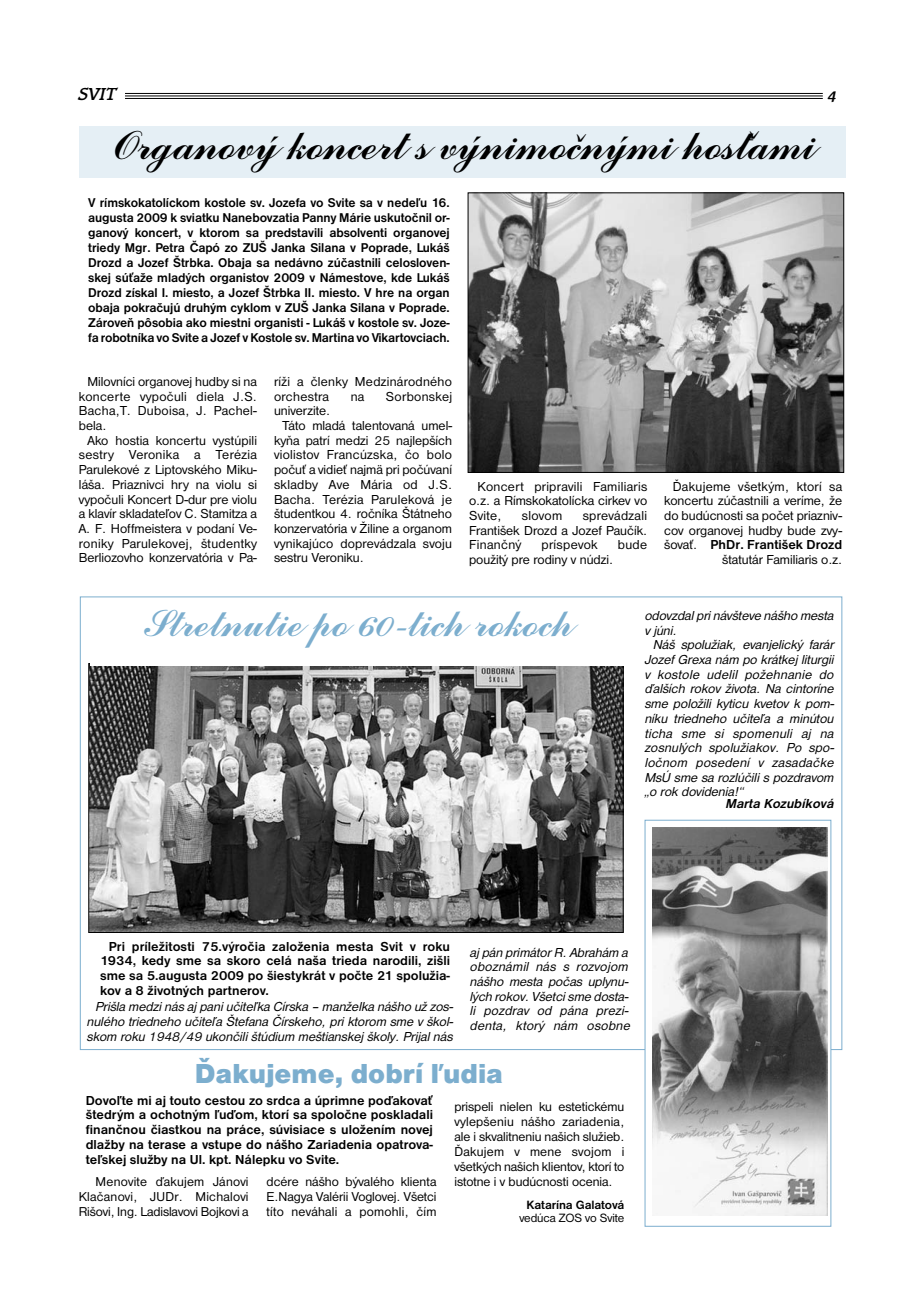
<style>
.page{position:relative;width:920px;height:1290px;background:#fff}
.page>*{position:absolute;margin:0;border:0;box-sizing:border-box;transform-origin:0 0}
.t1{font:45px "Commercial Script BT";color:#000}
.t2{font:42px "Commercial Script BT";color:#7caece}
.t3{font:900 28.5px "Nimbus San DCE";color:#7caece}
.t4{font:italic 500 18px "Bramley SCTCE";color:#000}
.t5{font:13.5px/14.7px "Nimbus San DCE";color:#000;text-align:justify}
.t6{font:italic 13.5px/14.7px "Nimbus San DCE";color:#000;text-align:justify}
.t7{font:700 13.5px/14.7px "Nimbus San DCE";color:#000;text-align:justify}
.t8{font:13.5px "Nimbus San DCE";letter-spacing:.025em;color:#000}
.t9{font:13.5px/14.7px "Nimbus San DCE";letter-spacing:.02em;color:#000}
.t10{font:italic 700 13.5px "Nimbus San DCE";color:#000}
.t11{font:13.35px/15px "Nimbus San DCE";letter-spacing:-.005em;color:#000;text-align:justify}
.t12{font:700 13.2px/15px "Nimbus San DCE";letter-spacing:-.01em;color:#000;text-align:justify}
.t13{font:700 12.45px "Nimbus San DCE";letter-spacing:-.005em;color:#000}
.t14{font:12.45px "Nimbus San DCE";letter-spacing:-.005em;color:#000}
.s1{font-weight:700}
</style>
<div class="page">
<div style="left:79px;top:126px;width:766px;height:52px;background:#e5eff5"></div>
<img style="left:470px;top:195px;width:372px;height:276px">
<div style="left:468px;top:193px;width:376px;height:280px;border:1px solid #000"></div>
<div style="left:78px;top:79px;width:762px;height:24px;background:linear-gradient(to right,#fefefe,#fefefe)"></div>
<hr style="left:125px;top:93px;width:698px;height:1px;background:#000">
<hr style="left:125px;top:95px;width:698px;height:1px;background:#000">
<hr style="left:125px;top:98px;width:698px;height:1px;background:#000">
<img style="left:91px;top:666px;width:530px;height:265px">
<img style="left:653px;top:827px;width:175px;height:388px">
<div style="left:645px;top:820px;width:186px;height:406px;border:1px solid #7caece"></div>
<h3 class="t4" style="left:78px;top:83px;width:39px">SVIT</h3>
<h3 class="t4" style="left:827px;top:83px;width:14px">4</h3>
<h1 class="t1" style="left:110px;top:130px;width:705px">Organový koncert s výnimocnými hostami</h1>
<h1 class="t1" style="left:563px;top:130px;width:24px">ˇ</h1>
<h1 class="t1" style="left:737px;top:127px;width:24px">ˇ</h1>
<p class="t12" style="left:88px;top:195px;width:363px">V rímskokatolíckom kostole sv. Jozefa vo Svite sa v nedeľu 16. augusta 2009 k sviatku Nanebovzatia Panny Márie uskutočnil or&shy;ganový koncert, v ktorom sa predstavili absolventi organovej triedy Mgr. Petra Čapó zo ZUŠ Janka Silana v Poprade, Lukáš Drozd a Jozef Štrbka. Obaja sa nedávno zúčastnili celosloven&shy;skej súťaže mladých organistov 2009 v Námestove, kde Lukáš Drozd získal I. miesto, a Jozef Štrbka II. miesto. V hre na organ obaja pokračujú druhým cyklom v ZUŠ Janka Silana v Poprade.<br>Zároveň pôsobia ako miestni organisti - Lukáš v kostole sv. Joze&shy;fa robotníka vo Svite a Jozef v Kostole sv. Martina vo Vikartovciach.</p>
<p class="t5" style="left:79px;top:374px;width:180px;text-indent:9px">Milovníci organovej hudby si na koncerte vypočuli diela J.S.<br>Bacha,T. Duboisa, J. Pachel&shy;bela.</p>
<p class="t5" style="left:79px;top:433px;width:180px;text-indent:9px">Ako hostia koncertu vystúpili sestry Veronika a Terézia Parulekové z Liptovského Miku&shy;láša. Priaznivci hry na violu si vypočuli Koncert D-dur pre violu a klavír skladateľov C. Stamitza a A. F. Hoffmeistera v podaní Ve&shy;roniky Parulekovej, študentky Berliozovho konzervatória v Pa-</p>
<p class="t9" style="left:274px;top:374px;width:180px">ríži a členky Medzinárodného orchestra</p>
<p class="t5" style="left:351px;top:389px;width:15px">na</p>
<p class="t8" style="left:386px;top:388px;width:68px">Sorbonskej</p>
<p class="t5" style="left:274px;top:403px;width:58px">univerzite.</p>
<p class="t5" style="left:283px;top:418px;width:171px">Táto mladá talentovaná umel-</p>
<p class="t5" style="left:274px;top:433px;width:180px">kyňa patrí medzi 25 najlepších</p>
<p class="t8" style="left:274px;top:447px;width:180px">violistov Francúzska, čo bolo</p>
<p class="t5" style="left:274px;top:462px;width:180px">počuť a vidieť najmä pri počúvaní</p>
<p class="t8" style="left:274px;top:476px;width:180px">skladby Ave Mária od J.S.</p>
<p class="t8" style="left:274px;top:491px;width:180px">Bacha. Terézia Paruleková je</p>
<p class="t5" style="left:274px;top:506px;width:180px">študentkou 4. ročníka Štátneho</p>
<p class="t5" style="left:274px;top:521px;width:180px">konzervatória v Žiline a organom</p>
<p class="t5" style="left:274px;top:536px;width:180px">vynikajúco doprevádzala svoju</p>
<p class="t5" style="left:274px;top:550px;width:91px">sestru Veroniku.</p>
<p class="t5" style="left:469px;top:479px;width:180px;text-indent:9px">Koncert pripravili Familiaris o.z. a Rímskokatolícka cirkev vo Svite,</p>
<p class="t5" style="left:469px;top:508px;width:180px;text-indent:114px">sprevádzali František Drozd a Jozef Paučík.<br>Finančný</p>
<p class="t5" style="left:522px;top:508px;width:42px">slovom</p>
<p class="t8" style="left:542px;top:537px;width:58px">príspevok</p>
<p class="t5" style="left:618px;top:537px;width:31px">bude</p>
<p class="t5" style="left:469px;top:552px;width:146px">použitý pre rodiny v núdzi.</p>
<p class="t5" style="left:664px;top:479px;width:180px;text-align:right">Ďakujeme všetkým, ktorí sa koncertu zúčastnili a veríme, že do budúcnosti sa počet priazniv&shy;cov organovej hudby bude zvy&shy;šovať. <span class="s1">PhDr. František Drozd </span>štatutár Familiaris o.z.</p>
<h2 class="t2" style="left:143px;top:609px;width:430px">Stretnutie po 60-tich rokoch</h2>
<p class="t6" style="left:644px;top:608px;width:193px">odovzdal pri návšteve nášho mesta v júni.</p>
<p class="t6" style="left:644px;top:637px;width:193px;text-indent:9px">Náš spolužiak, evanjelický farár Jozef Grexa nám po krátkej liturgii v kostole udelil požehnanie do ďalších rokov života. Na cintoríne sme položili kyticu kvetov k pom&shy;níku triedneho učiteľa a minútou ticha sme si spomenuli aj na zosnulých spolužiakov. Po spo&shy;ločnom posedení v zasadačke MsÚ sme sa rozlúčili s pozdravom „o rok dovidenia!“</p>
<p class="t10" style="left:725px;top:796px;width:112px">Marta Kozubíková</p>
<p class="t7" style="left:100px;top:939px;width:351px;text-indent:9px">Pri príležitosti 75.výročia založenia mesta Svit v roku 1934, kedy sme sa skoro celá naša trieda narodili, zišli sme sa 5.augusta 2009 po šiestykrát v počte 21 spolužia&shy;kov a 8 životných partnerov.</p>
<p class="t6" style="left:87px;top:999px;width:369px;text-indent:9px">Prišla medzi nás aj pani učiteľka Čírska – manželka nášho už zos&shy;nulého triedneho učiteľa Štefana Čírskeho, pri ktorom sme v škol&shy;skom roku 1948/49 ukončili štúdium meštianskej školy. Prijal nás</p>
<p class="t6" style="left:470px;top:945px;width:164px;text-align:left">aj pán primátor R. Abrahám a oboznámil nás s rozvojom nášho mesta počas uplynu&shy;lých rokov. Všetci sme dosta&shy;li pozdrav od pána prezi&shy;denta, ktorý nám osobne</p>
<h3 class="t3" style="left:195px;top:1056px;width:310px">Ďakujeme, dobrí ľudia</h3>
<p class="t7" style="left:86px;top:1093px;width:349px">Dovoľte mi aj touto cestou zo srdca a úprimne poďakovať štedrým a ochotným ľuďom, ktorí sa spoločne poskladali finančnou čiastkou na práce, súvisiace s uložením novej dlažby na terase a vstupe do nášho Zariadenia opatrova&shy;teľskej služby na Ul. kpt. Nálepku vo Svite.</p>
<p class="t11" style="left:454px;top:1099px;width:171px">prispeli nielen ku estetickému vylepšeniu nášho zariadenia, ale i skvalitneniu našich služieb.<br>Ďakujem v mene svojom i všetkých našich klientov, ktorí to istotne i v budúcnosti ocenia.</p>
<p class="t13" style="left:527px;top:1197px;width:99px">Katarína Galatová</p>
<p class="t14" style="left:519px;top:1211px;width:106px">vedúca ZOS vo Svite</p>
<p class="t11" style="left:79px;top:1173px;width:171px;text-indent:17px">Menovite ďakujem Jánovi Klačanovi, JUDr. Michalovi Rišovi, Ing. Ladislavovi Bojkovi a</p>
<p class="t11" style="left:267px;top:1173px;width:171px">dcére nášho bývalého klienta E.Nagya Valérii Voglovej. Všetci títo neváhali a pomohli, čím</p>
</div>
